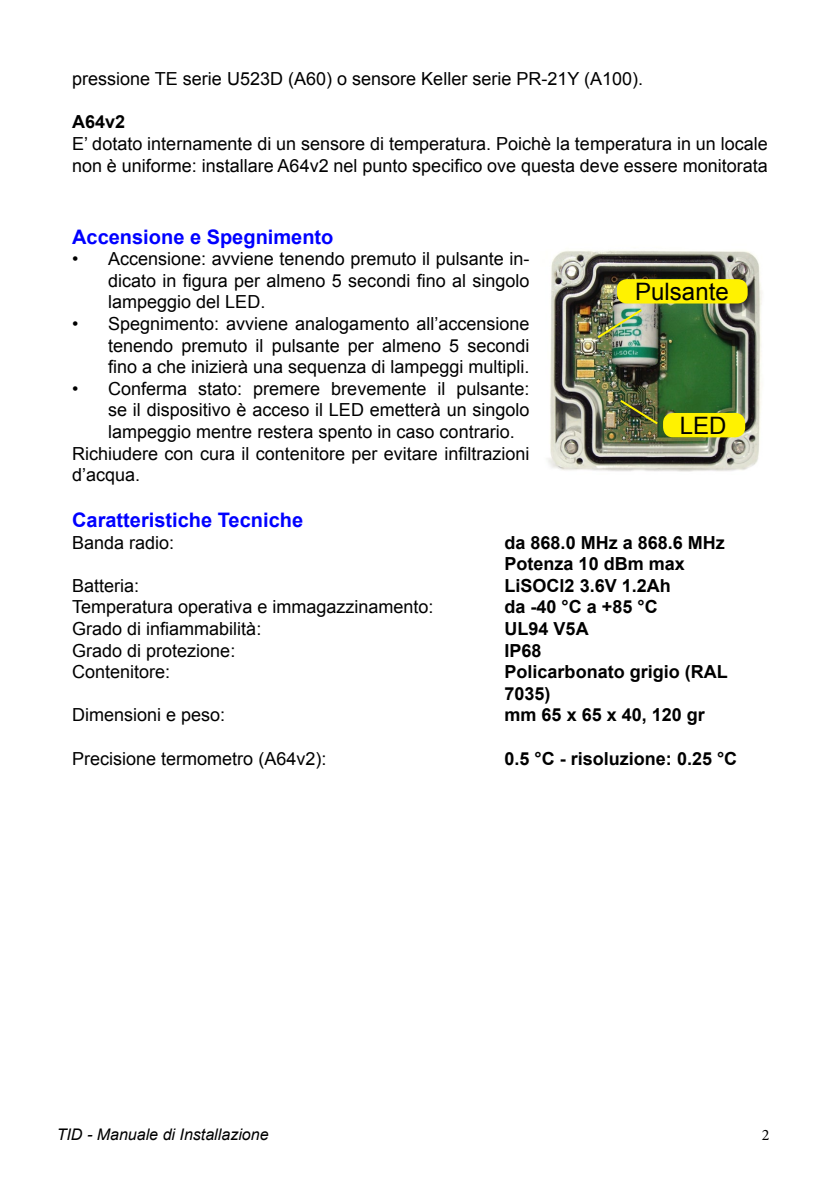
<style>
.page{position:relative;width:840px;height:1191px;background:#fff}
.page>*{position:absolute;margin:0;border:0;box-sizing:border-box;transform-origin:0 0}
.t1{font:24px "Arial";color:#000}
.t2{font:700 20px "Arial";color:#00f}
.t3{font:18px/21.6px "Arial";color:#000;text-align:justify}
.t4{font:700 18px/21.6px "Arial";color:#000}
.t5{font:italic 16px "Arial";color:#000}
.t6{font:16px "Minion Pro";color:#000}
</style>
<div class="page">
<img style="left:547px;top:250px;width:215px;height:222px">
<div style="left:616px;top:279px;width:131px;height:24px;background:#fff200;border-radius:10px"></div>
<img style="left:595px;top:307px;width:48px;height:33px">
<div style="left:662px;top:413px;width:82px;height:24px;background:#fff200;border-radius:10px"></div>
<svg style="left:617px;top:398px;width:42px;height:28px"></svg>
<p class="t3" style="left:72px;top:68px;width:572px">pressione TE serie U523D (A60) o sensore Keller serie PR-21Y (A100).</p>
<p class="t4" style="left:72px;top:112px;width:55px">A64v2</p>
<p class="t3" style="left:72px;top:133px;width:697px">E’ dotato internamente di un sensore di temperatura. Poichè la temperatura in un locale non è uniforme: installare A64v2 nel punto specifico ove questa deve essere monitorata</p>
<p class="t2" style="left:72px;top:223px;width:263px">Accensione e Spegnimento</p>
<p class="t3" style="left:108px;top:248px;width:422px;text-indent:-36px">• Accensione: avviene tenendo premuto il pulsante in&shy;dicato in figura per almeno 5 secondi fino al singolo lampeggio del LED.</p>
<p class="t3" style="left:108px;top:313px;width:422px;text-indent:-36px">• Spegnimento: avviene analogamento all’accensione tenendo premuto il pulsante per almeno 5 secondi fino a che inizierà una sequenza di lampeggi multipli.</p>
<p class="t3" style="left:108px;top:378px;width:422px;text-indent:-36px">• Conferma stato: premere brevemente il pulsante: se il dispositivo è acceso il LED emetterà un singolo lampeggio mentre restera spento in caso contrario.</p>
<p class="t3" style="left:72px;top:443px;width:458px">Richiudere con cura il contenitore per evitare infiltrazioni d’acqua.</p>
<p class="t2" style="left:72px;top:506px;width:232px">Caratteristiche Tecniche</p>
<p class="t3" style="left:72px;top:531px;width:104px">Banda radio:</p>
<p class="t4" style="left:504px;top:532px;width:222px">da 868.0 MHz a 868.6 MHz</p>
<p class="t4" style="left:504px;top:553px;width:182px">Potenza 10 dBm max</p>
<p class="t3" style="left:72px;top:575px;width:69px">Batteria:</p>
<p class="t4" style="left:504px;top:575px;width:168px">LiSOCl2 3.6V 1.2Ah</p>
<p class="t3" style="left:72px;top:596px;width:363px">Temperatura operativa e immagazzinamento:</p>
<p class="t4" style="left:504px;top:597px;width:154px">da -40 °C a +85 °C</p>
<p class="t3" style="left:72px;top:618px;width:191px">Grado di infiammabilità:</p>
<p class="t4" style="left:504px;top:618px;width:86px">UL94 V5A</p>
<p class="t3" style="left:72px;top:639px;width:165px">Grado di protezione:</p>
<p class="t4" style="left:504px;top:640px;width:39px">IP68</p>
<p class="t3" style="left:72px;top:661px;width:100px">Contenitore:</p>
<p class="t4" style="left:504px;top:661px;width:225px">Policarbonato grigio (RAL<br>7035)</p>
<p class="t3" style="left:72px;top:704px;width:155px">Dimensioni e peso:</p>
<p class="t4" style="left:504px;top:705px;width:202px">mm 65 x 65 x 40, 120 gr</p>
<p class="t3" style="left:72px;top:747px;width:256px">Precisione termometro (A64v2):</p>
<p class="t4" style="left:504px;top:748px;width:234px">0.5 °C - risoluzione: 0.25 °C</p>
<p class="t1" style="left:635px;top:276px;width:95px">Pulsante</p>
<p class="t1" style="left:679px;top:410px;width:48px">LED</p>
<p class="t5" style="left:57px;top:1124px;width:213px">TID - Manuale di Installazione</p>
<p class="t6" style="left:761px;top:1124px;width:9px">2</p>
</div>
